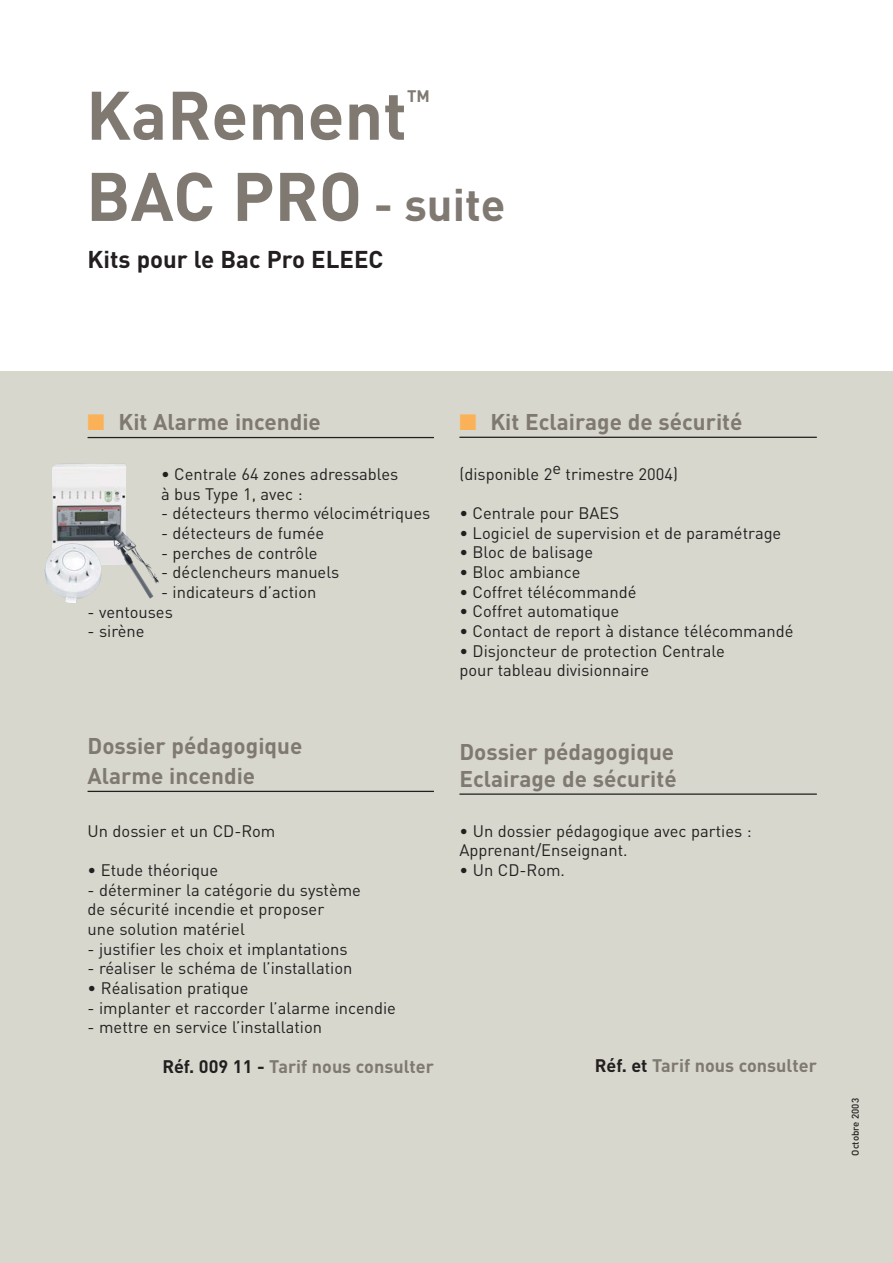
<style>
.page{position:relative;width:893px;height:1263px;background:#fff}
.page>*{position:absolute;margin:0;border:0;box-sizing:border-box;transform-origin:0 0}
.t1{font:700 67.5px "DIN";color:#7f7972}
.t2{font:700 24px "DIN";color:#231f20}
.t3{font:700 22.5px/29.7px "DIN";color:#7f7972}
.t4{font:700 18px "DIN";color:#7f7972}
.t5{font:16.5px/19.6px "DIN";color:#231f20}
.t6{font:700 16.5px "DIN";color:#7f7972}
.t7{font:500 9.75px "DIN";color:#231f20}
.s1{font-size:45px}
.s2{color:#fbb157}
.s3{color:#231f20}
</style>
<div class="page">
<div style="left:0;top:371px;width:892px;height:892px;background:#d7d7cd"></div>
<hr style="left:88px;top:437px;width:346px;height:1px;background:#231f20">
<hr style="left:88px;top:791px;width:346px;height:1px;background:#231f20">
<hr style="left:459px;top:437px;width:357px;height:1px;background:#231f20">
<hr style="left:459px;top:793px;width:357px;height:2px;background:#231f20">
<img style="left:52px;top:463px;width:74px;height:59px">
<img style="left:115px;top:522px;width:44px;height:77px">
<img style="left:44px;top:521px;width:71px;height:82px">
<h1 class="t1" style="left:86px;top:92px;width:322px">KaRement</h1>
<p class="t6" style="left:407px;top:91px;width:24px">TM</p>
<h1 class="t1" style="left:86px;top:173px;width:421px">BAC PRO <span class="s1">- suite</span></h1>
<h2 class="t2" style="left:87px;top:251px;width:297px">Kits pour le Bac Pro ELEEC</h2>
<h3 class="t3" style="left:88px;top:410px;width:235px"><span class="s2">■</span> Kit Alarme incendie</h3>
<p class="t5" style="left:161px;top:466px;width:239px">• Centrale 64 zones adressables à bus Type 1, avec :</p>
<p class="t5" style="left:161px;top:506px;width:271px">- détecteurs thermo vélocimétriques</p>
<p class="t5" style="left:161px;top:525px;width:165px">- détecteurs de fumée</p>
<p class="t5" style="left:161px;top:545px;width:158px">- perches de contrôle</p>
<p class="t5" style="left:161px;top:565px;width:180px">- déclencheurs manuels</p>
<p class="t5" style="left:161px;top:584px;width:157px">- indicateurs d’action</p>
<p class="t5" style="left:88px;top:604px;width:87px">- ventouses</p>
<p class="t5" style="left:88px;top:623px;width:59px">- sirène</p>
<h3 class="t3" style="left:88px;top:734px;width:216px">Dossier pédagogique<br>Alarme incendie</h3>
<p class="t5" style="left:88px;top:823px;width:189px">Un dossier et un CD-Rom</p>
<p class="t5" style="left:88px;top:862px;width:132px">• Etude théorique</p>
<p class="t5" style="left:88px;top:882px;width:275px">- déterminer la catégorie du système de sécurité incendie et proposer<br>une solution matériel</p>
<p class="t5" style="left:88px;top:941px;width:261px">- justifier les choix et implantations</p>
<p class="t5" style="left:88px;top:960px;width:266px">- réaliser le schéma de l’installation</p>
<p class="t5" style="left:88px;top:980px;width:162px">• Réalisation pratique</p>
<p class="t5" style="left:88px;top:1000px;width:310px">- implanter et raccorder l’alarme incendie</p>
<p class="t5" style="left:88px;top:1019px;width:236px">- mettre en service l’installation</p>
<p class="t4" style="left:162px;top:1060px;width:273px"><span class="s3">Réf. 009 11 -</span> Tarif nous consulter</p>
<h3 class="t3" style="left:459px;top:410px;width:284px"><span class="s2">■</span> Kit Eclairage de sécurité</h3>
<p class="t5" style="left:459px;top:466px;width:220px">(disponible 2e trimestre 2004)</p>
<p class="t5" style="left:459px;top:505px;width:161px">• Centrale pour BAES</p>
<p class="t5" style="left:459px;top:525px;width:323px">• Logiciel de supervision et de paramétrage</p>
<p class="t5" style="left:459px;top:545px;width:135px">• Bloc de balisage</p>
<p class="t5" style="left:459px;top:564px;width:122px">• Bloc ambiance</p>
<p class="t5" style="left:459px;top:584px;width:179px">• Coffret télécommandé</p>
<p class="t5" style="left:459px;top:604px;width:161px">• Coffret automatique</p>
<p class="t5" style="left:459px;top:623px;width:335px">• Contact de report à distance télécommandé</p>
<p class="t5" style="left:459px;top:643px;width:267px">• Disjoncteur de protection Centrale pour tableau divisionnaire</p>
<h3 class="t3" style="left:459px;top:741px;width:219px;line-height:27px">Dossier pédagogique<br>Eclairage de sécurité</h3>
<p class="t5" style="left:459px;top:823px;width:294px">• Un dossier pédagogique avec parties :<br>Apprenant/Enseignant.</p>
<p class="t5" style="left:459px;top:862px;width:107px">• Un CD-Rom.</p>
<p class="t4" style="left:594px;top:1060px;width:223px"><span class="s3">Réf. et</span> Tarif nous consulter</p>
<p class="t7" style="left:852px;top:1156px;width:59px;rotate:-90deg">Octobre 2003</p>
</div>
